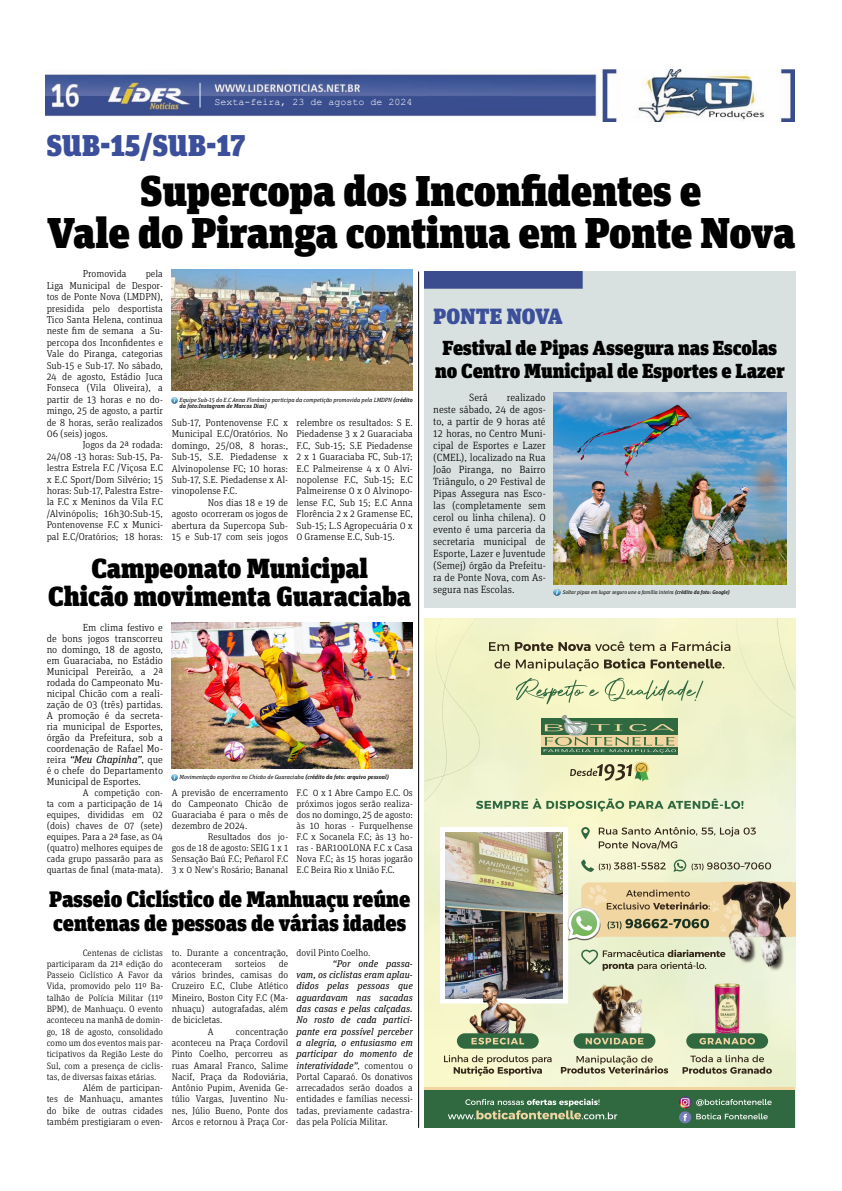
<style>
.page{position:relative;width:842px;height:1191px;background:#fff}
.page>*{position:absolute;margin:0;border:0;box-sizing:border-box;transform-origin:0 0}
.t1{font:900 43px/42px "Unit Slab Pro";color:#000;text-align:center}
.t2{font:900 30px "Unit Slab Pro";color:#3b4f9a}
.t3{font:900 27.6px/28px "Unit Slab Pro";color:#000;text-align:center}
.t4{font:900 22.4px/24px "Unit Slab Pro";color:#000}
.t5{font:900 22px "Unit Slab Pro";letter-spacing:.01em;color:#3b4f9a}
.t6{font:900 20.3px/23px "Unit Slab Pro";color:#000;text-align:center}
.t7{font:300 10.5px/12px "Unit Slab Pro";color:#000;text-align:justify}
.t8{font:300 10.3px/11px "Unit Slab Pro";color:#000;text-align:justify}
.t9{font:300 10px/11.4px "Unit Slab Pro";color:#000;text-align:justify}
.t10{font:10px "Courier New";color:#fff}
.t11{font:300 9.8px/11px "Unit Slab Pro";color:#000;text-align:justify}
.t12{font:300 9.7px/11.3px "Unit Slab Pro";color:#000;text-align:justify}
.t13{font:italic 9.7px/11.3px "Unit Slab Pro";color:#000;text-align:justify}
.t14{font:300 9.2px/11.3px "Unit Slab Pro";color:#000;text-align:justify}
.t15{font:italic 6px/6px "Unit Slab Pro";color:#000}
.t16{font:italic 5.4px "Unit Slab Pro";color:#000}
.s1{font-weight:500}
.s2{font-weight:400;font-style:italic}
.s3{font-weight:300;font-style:normal}
</style>
<div class="page">
<img style="left:46px;top:70px;width:748px;height:51px">
<img style="left:424px;top:618px;width:371px;height:469px">
<img style="left:776px;top:618px;width:4px;height:27px">
<div style="left:424px;top:1087px;width:371px;height:41px;background:#30683f"></div>
<svg style="left:440px;top:827px;width:128px;height:176px"></svg>
<img style="left:445px;top:832px;width:118px;height:166px">
<hr style="left:424px;top:1087px;width:371px;height:3px;background:#f1d6a2">
<img style="left:721px;top:881px;width:70px;height:91px">
<svg style="left:570px;top:761px;width:79px;height:20px;background:#c2c294"></svg>
<div style="left:541px;top:718px;width:137px;height:36px;background:#30683f"></div>
<div style="left:541px;top:735px;width:137px;height:12px;background:#f1d6a2"></div>
<svg style="left:544px;top:711px;width:132px;height:42px"></svg>
<svg style="left:489px;top:641px;width:241px;height:30px;background:#c8c5a0"></svg>
<svg style="left:516px;top:678px;width:187px;height:26px;background:#d9e1b3"></svg>
<svg style="left:476px;top:798px;width:267px;height:13px;background:#b7c9a2"></svg>
<svg style="left:581px;top:949px;width:144px;height:21px;background:#bfc4a8"></svg>
<img style="left:585px;top:983px;width:59px;height:50px">
<img style="left:714px;top:983px;width:26px;height:50px">
<img style="left:470px;top:981px;width:56px;height:52px">
<svg style="left:444px;top:1055px;width:108px;height:20px;background:#c5c2a2"></svg>
<svg style="left:457px;top:1033px;width:82px;height:15px"></svg>
<svg style="left:561px;top:1055px;width:107px;height:18px;background:#c1bfa4"></svg>
<svg style="left:574px;top:1033px;width:81px;height:15px"></svg>
<svg style="left:682px;top:1055px;width:90px;height:18px;background:#bdbea1"></svg>
<svg style="left:686px;top:1033px;width:82px;height:15px"></svg>
<svg style="left:599px;top:827px;width:157px;height:22px;background:#d2d3b6"></svg>
<svg style="left:581px;top:827px;width:9px;height:12px"></svg>
<svg style="left:581px;top:859px;width:85px;height:13px"></svg>
<svg style="left:673px;top:859px;width:98px;height:13px"></svg>
<svg style="left:581px;top:882px;width:214px;height:54px;background:#bca782"></svg>
<svg style="left:448px;top:1098px;width:169px;height:21px"></svg>
<div style="left:679px;top:1111px;width:12px;height:12px;background:#757eb7;border-radius:50%"></div>
<svg style="left:679px;top:1096px;width:93px;height:24px"></svg>
<img style="left:567px;top:907px;width:33px;height:33px">
<div style="left:424px;top:271px;width:371px;height:336px;background:#d8e1df"></div>
<img style="left:554px;top:392px;width:232px;height:192px">
<img style="left:171px;top:622px;width:242px;height:146px">
<svg style="left:554px;top:589px;width:6px;height:6px"></svg>
<svg style="left:172px;top:774px;width:6px;height:6px"></svg>
<img style="left:171px;top:269px;width:242px;height:121px">
<svg style="left:172px;top:397px;width:6px;height:6px"></svg>
<hr style="left:418px;top:271px;width:1px;height:856px;background:#000">
<p class="t10" style="left:215px;top:96px;width:200px">Sexta-feira, 23 de agosto de 2024</p>
<h2 class="t2" style="left:47px;top:123px;width:200px">SUB-15/SUB-17</h2>
<h1 class="t1" style="left:47px;top:167px;width:750px">Supercopa dos Inconfidentes e<br>Vale do Piranga continua em Ponte Nova</h1>
<p class="t9" style="left:47px;top:268px;width:118px;text-indent:99px">pela Liga Municipal de Despor&shy;tos de Ponte Nova (LMDPN), presidida pelo desportista Tico Santa Helena, continua neste fim de semana a Su&shy;percopa dos Inconfidentes e Vale do Piranga, categorias Sub-15 e Sub-17. No sábado, 24 de agosto, Estádio Juca Fonseca (Vila Oliveira), a partir de 13 horas e no do&shy;mingo, 25 de agosto, a partir de 8 horas, serão realizados 06 (seis) jogos.</p>
<p class="t9" style="left:47px;top:439px;width:118px;text-indent:36px">Jogos da 2ª rodada:<br>24/08 -13 horas: Sub-15, Pa&shy;lestra Estrela F.C /Viçosa E.C x E.C Sport/Dom Silvério; 15 horas: Sub-17, Palestra Estre&shy;la F.C x Meninos da Vila F.C /Alvinópolis; 16h30:Sub-15, Pontenovense F.C x Munici&shy;pal E.C/Oratórios; 18 horas:</p>
<p class="t9" style="left:83px;top:268px;width:45px">Promovida</p>
<p class="t15" style="left:180px;top:396px;width:235px">Equipe Sub-15 do E.C Anna Florânica participa da competição promovida pela LMDPN <span class="s1">(crédito da foto:Instagram de Marcos Dias)</span></p>
<p class="t9" style="left:172px;top:416px;width:118px">Sub-17, Pontenovense F.C x Municipal E.C/Oratórios. No domingo, 25/08, 8 horas:, Sub-15, S.E. Piedadense x Alvinopolense FC; 10 horas:<br>Sub-17, S.E. Piedadense x Al&shy;vinopolense F.C.</p>
<p class="t9" style="left:172px;top:496px;width:118px;text-indent:36px">Nos dias 18 e 19 de agosto ocorreram os jogos de abertura da Supercopa Sub-15 e Sub-17 com seis jogos</p>
<p class="t9" style="left:296px;top:416px;width:118px">relembre os resultados: S E.<br>Piedadense 3 x 2 Guaraciaba F.C, Sub-15; S.E Piedadense 2 x 1 Guaraciaba FC, Sub-17; E.C Palmeirense 4 x 0 Alvi&shy;nopolense F.C, Sub-15; E.C Palmeirense 0 x 0 Alvinopo&shy;lense F.C, Sub 15; E.C Anna Florência 2 x 2 Gramense EC, Sub-15; L.S Agropecuária 0 x 0 Gramense E.C, Sub-15.</p>
<h3 class="t3" style="left:48px;top:553px;width:364px">Campeonato Municipal<br>Chicão movimenta Guaraciaba</h3>
<p class="t8" style="left:47px;top:621px;width:118px;text-indent:36px">Em clima festivo e de bons jogos transcorreu no domingo, 18 de agosto, em Guaraciaba, no Estádio Municipal Pereirão, a 2ª rodada do Campeonato Mu&shy;nicipal Chicão com a reali&shy;zação de 03 (três) partidas.<br>A promoção é da secreta&shy;ria municipal de Esportes, órgão da Prefeitura, sob a coordenação de Rafael Mo&shy;reira <span class="s2">“Meu Chapinha”</span>, que é o chefe do Departamento Municipal de Esportes.</p>
<p class="t11" style="left:47px;top:786px;width:118px;text-indent:36px">A competição con&shy;ta com a participação de 14 equipes, divididas em 02 (dois) chaves de 07 (sete) equipes. Para a 2ª fase, as 04 (quatro) melhores equipes de cada grupo passarão para as quartas de final (mata-mata).</p>
<p class="t15" style="left:180px;top:774px;width:211px">Movimentação esportiva no Chicão de Guaraciaba <span class="s1">(crédito da foto: arquivo pessoal)</span></p>
<p class="t11" style="left:172px;top:786px;width:118px">A previsão de encerramento do Campeonato Chicão de Guaraciaba é para o mês de dezembro de 2024.</p>
<p class="t12" style="left:172px;top:831px;width:118px;line-height:11px;text-indent:36px">Resultados dos jo&shy;gos de 18 de agosto: SEIG 1 x 1<br>Sensação Baú F.C; Peñarol F.C 3 x 0 New's Rosário; Bananal</p>
<p class="t12" style="left:296px;top:786px;width:118px;line-height:11px">F.C 0 x 1 Abre Campo E.C. Os próximos jogos serão realiza&shy;dos no domingo, 25 de agosto: às 10 horas - Furquelhense F.C x Socanela F.C; às 13 ho&shy;ras - BAR100LONA F.C x Casa Nova F.C; às 15 horas jogarão E.C Beira Rio x União F.C.</p>
<h3 class="t4" style="left:49px;top:885px;width:363px">Passeio Ciclístico de Manhuaçu reúne centenas de pessoas de várias idades</h3>
<p class="t14" style="left:47px;top:946px;width:118px;text-indent:36px">Centenas de ciclistas participaram da 21ª edição do Passeio Ciclístico A Favor da Vida, promovido pelo 11º Ba&shy;talhão de Polícia Militar (11º BPM), de Manhuaçu. O evento aconteceu na manhã de domin&shy;go, 18 de agosto, consolidado como um dos eventos mais par&shy;ticipativos da Região Leste do Sul, com a presença de ciclis&shy;tas, de diversas faixas etárias.</p>
<p class="t12" style="left:47px;top:1081px;width:118px;text-indent:36px">Além de participan&shy;tes de Manhuaçu, amantes do bike de outras cidades também prestigiaram o even-</p>
<p class="t12" style="left:172px;top:946px;width:118px">to. Durante a concentração, aconteceram</p>
<p class="t12" style="left:235px;top:957px;width:32px">sorteios</p>
<p class="t12" style="left:279px;top:957px;width:11px">de</p>
<p class="t12" style="left:172px;top:968px;width:118px">vários brindes, camisas do</p>
<p class="t12" style="left:172px;top:980px;width:118px">Cruzeiro E.C, Clube Atlético</p>
<p class="t12" style="left:172px;top:991px;width:118px">Mineiro, Boston City F.C (Ma-</p>
<p class="t12" style="left:172px;top:1002px;width:118px">nhuaçu) autografadas, além</p>
<p class="t12" style="left:172px;top:1014px;width:52px">de bicicletas.</p>
<p class="t12" style="left:208px;top:1025px;width:7px">A</p>
<p class="t12" style="left:172px;top:1025px;width:118px;text-indent:64px">concentração aconteceu na Praça Cordovil Pinto Coelho, percorreu as ruas Amaral Franco, Salime Nacif, Praça da Rodoviária, Antônio Pupim, Avenida Ge&shy;túlio Vargas, Juventino Nu&shy;nes, Júlio Bueno, Ponte dos Arcos e retornou à Praça Cor-</p>
<p class="t12" style="left:296px;top:946px;width:75px">dovil Pinto Coelho.</p>
<p class="t13" style="left:296px;top:957px;width:118px;text-indent:36px">“Por onde passa&shy;vam, os ciclistas eram aplau&shy;didos pelas pessoas que aguardavam nas sacadas das casas e pelas calçadas.<br>No rosto de cada partici&shy;pante era possível perceber a alegria, o entusiasmo em participar do momento de interatividade”<span class="s3">, comentou o Portal Caparaó. Os donativos arrecadados serão doados a entidades e famílias necessi&shy;tadas, previamente cadastra&shy;das pela Polícia Militar.</span></p>
<h3 class="t5" style="left:433px;top:300px;width:131px">PONTE NOVA</h3>
<h3 class="t6" style="left:435px;top:335px;width:351px">Festival de Pipas Assegura nas Escolas no Centro Municipal de Esportes e Lazer</h3>
<p class="t7" style="left:469px;top:390px;width:20px">Será</p>
<p class="t7" style="left:433px;top:390px;width:114px;text-indent:73px">realizado neste sábado, 24 de agos&shy;to, a partir de 9 horas até 12 horas, no Centro Muni&shy;cipal de Esportes e Lazer (CMEL), localizado na Rua João Piranga, no Bairro Triângulo, o 2º Festival de Pipas Assegura nas Esco&shy;las (completamente sem cerol ou linha chilena). O evento é uma parceria da secretaria municipal de Esporte, Lazer e Juventude (Semej) órgão da Prefeitu&shy;ra de Ponte Nova, com As&shy;segura nas Escolas.</p>
<p class="t16" style="left:563px;top:588px;width:169px">Soltar pipas em lugar seguro une a família inteira <span class="s1">(crédito da foto: Google)</span></p>
</div>
